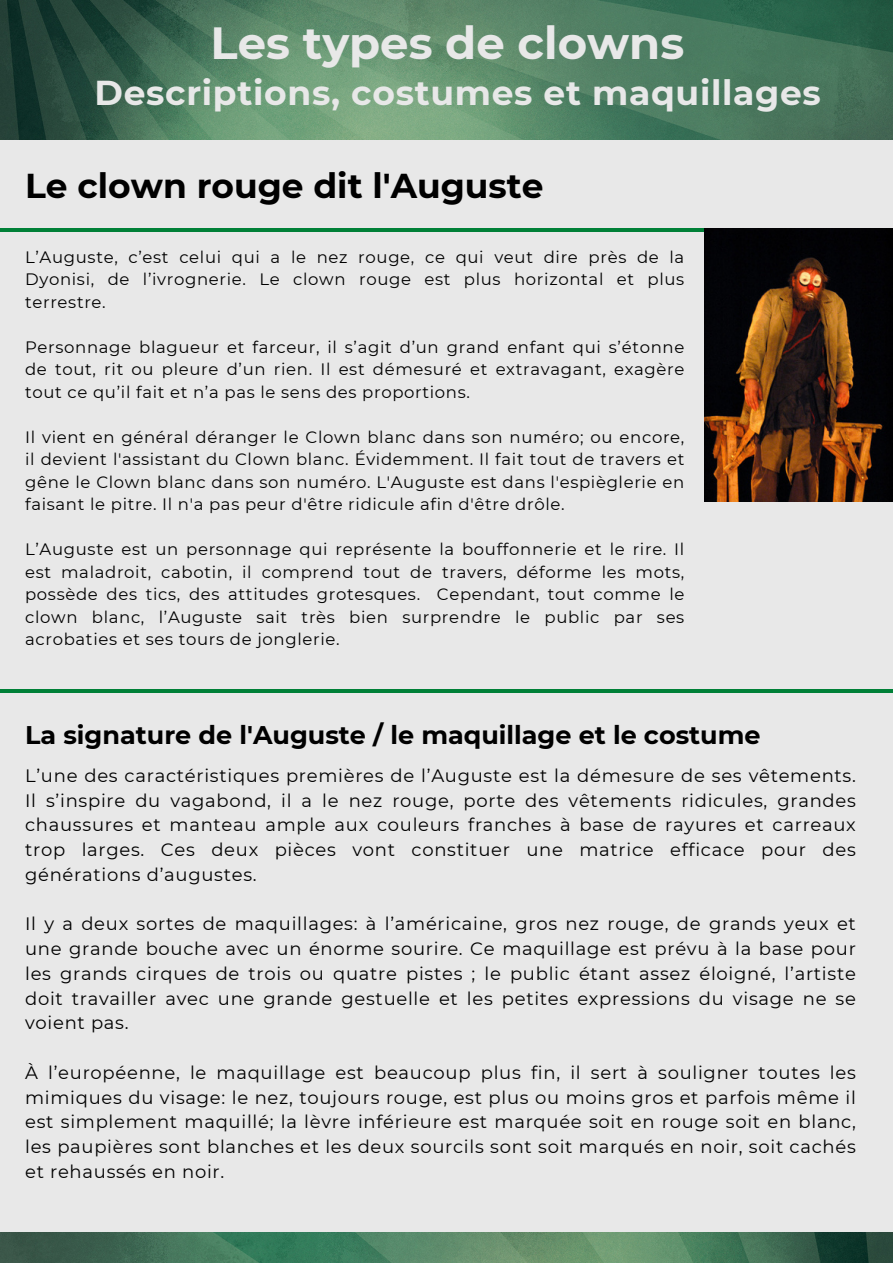
<style>
.page{position:relative;width:893px;height:1264px;background:#fff}
.page>*{position:absolute;margin:0;border:0;box-sizing:border-box;transform-origin:0 0}
.t1{font:700 45px "Montserrat";color:#e8e8e8}
.t2{font:700 34.5px "Montserrat";letter-spacing:.02em;color:#e8e8e8}
.t3{font:700 34.5px "Montserrat";color:#000}
.t4{font:700 25.5px "Montserrat";color:#000}
.t5{font:18px/24.8px "Montserrat";letter-spacing:.04em;color:#000;text-align:justify}
.t6{font:16.5px/22.5px "Montserrat";letter-spacing:.04em;color:#000;text-align:justify}
</style>
<div class="page">
<div style="left:0;top:0;width:892px;height:1262px;background:#e8e8e8"></div>
<hr style="left:0;top:228px;width:704px;height:4px;background:#008037">
<img style="left:0;top:0;width:892px;height:139px">
<img style="left:0;top:1232px;width:892px;height:30px">
<hr style="left:0;top:689px;width:892px;height:3px;background:#008037">
<img style="left:704px;top:228px;width:188px;height:273px">
<p class="t1" style="left:210px;top:16px;width:475px">Les types de clowns</p>
<p class="t2" style="left:95px;top:72px;width:727px">Descriptions, costumes et maquillages</p>
<p class="t3" style="left:25px;top:165px;width:520px">Le clown rouge dit l'Auguste</p>
<p class="t6" style="left:25px;top:245px;width:660px">L’Auguste, c’est celui qui a le nez rouge, ce qui veut dire près de la Dyonisi, de l’ivrognerie. Le clown rouge est plus horizontal et plus terrestre.</p>
<p class="t6" style="left:25px;top:335px;width:660px">Personnage blagueur et farceur, il s’agit d’un grand enfant qui s’étonne de tout, rit ou pleure d’un rien. Il est démesuré et extravagant, exagère tout ce qu’il fait et n’a pas le sens des proportions.</p>
<p class="t6" style="left:25px;top:425px;width:660px">Il vient en général déranger le Clown blanc dans son numéro; ou encore, il devient l'assistant du Clown blanc. Évidemment. Il fait tout de travers et gêne le Clown blanc dans son numéro. L'Auguste est dans l'espièglerie en faisant le pitre. Il n'a pas peur d'être ridicule afin d'être drôle.</p>
<p class="t6" style="left:25px;top:538px;width:660px">L’Auguste est un personnage qui représente la bouffonnerie et le rire. Il est maladroit, cabotin, il comprend tout de travers, déforme les mots, possède des tics, des attitudes grotesques. Cependant, tout comme le clown blanc, l’Auguste sait très bien surprendre le public par ses acrobaties et ses tours de jonglerie.</p>
<p class="t4" style="left:25px;top:719px;width:737px">La signature de l'Auguste / le maquillage et le costume</p>
<p class="t5" style="left:25px;top:763px;width:832px">L’une des caractéristiques premières de l’Auguste est la démesure de ses vêtements.<br>Il s’inspire du vagabond, il a le nez rouge, porte des vêtements ridicules, grandes chaussures et manteau ample aux couleurs franches à base de rayures et carreaux trop larges. Ces deux pièces vont constituer une matrice efficace pour des générations d’augustes.</p>
<p class="t5" style="left:25px;top:911px;width:832px">Il y a deux sortes de maquillages: à l’américaine, gros nez rouge, de grands yeux et une grande bouche avec un énorme sourire. Ce maquillage est prévu à la base pour les grands cirques de trois ou quatre pistes ; le public étant assez éloigné, l’artiste doit travailler avec une grande gestuelle et les petites expressions du visage ne se voient pas.</p>
<p class="t5" style="left:25px;top:1060px;width:832px">À l’européenne, le maquillage est beaucoup plus fin, il sert à souligner toutes les mimiques du visage: le nez, toujours rouge, est plus ou moins gros et parfois même il est simplement maquillé; la lèvre inférieure est marquée soit en rouge soit en blanc, les paupières sont blanches et les deux sourcils sont soit marqués en noir, soit cachés et rehaussés en noir.</p>
</div>
